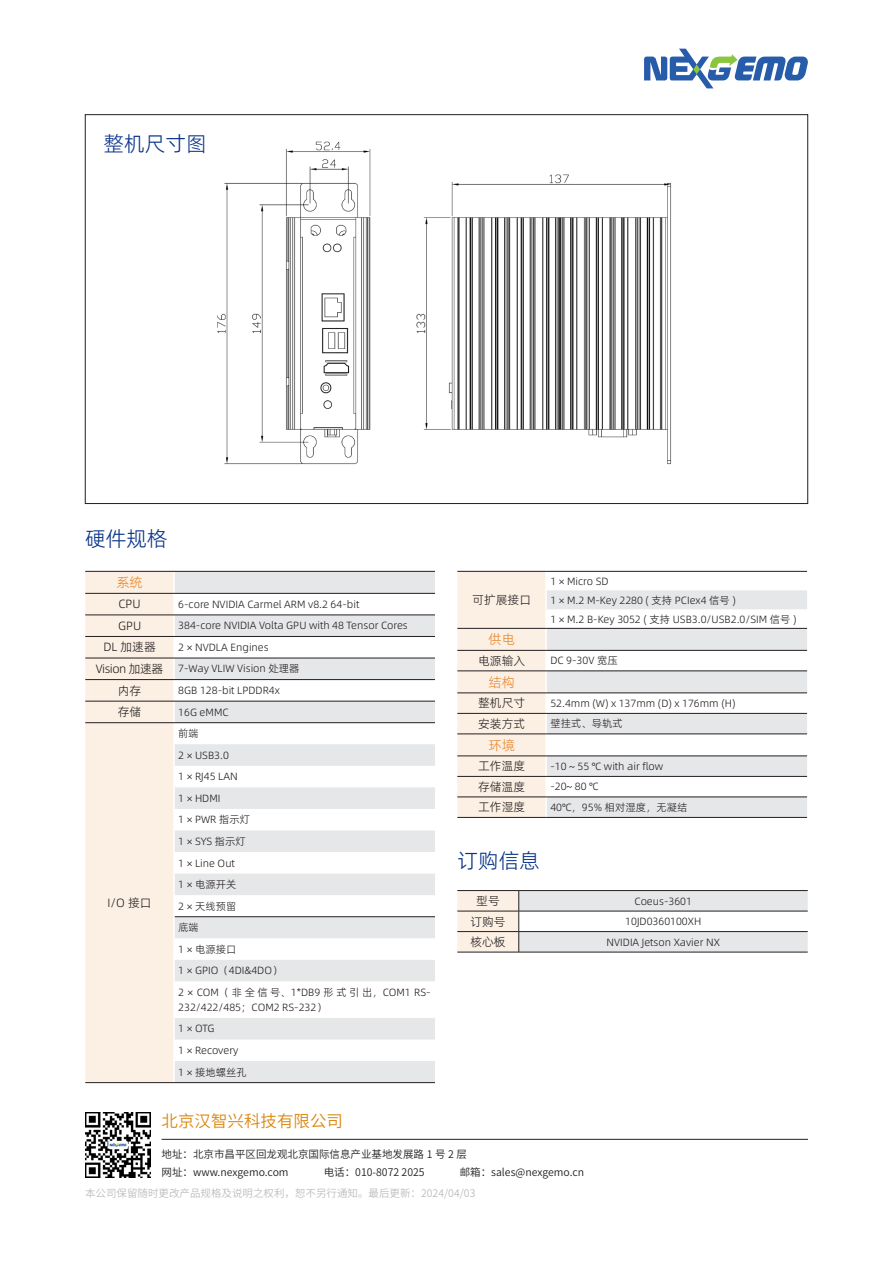
<style>
.page{position:relative;width:893px;height:1263px;background:#fff}
.page>*{position:absolute;margin:0;border:0;box-sizing:border-box;transform-origin:0 0}
.t1{font:21px "Alibaba Pu Hui Ti 2 45 Light";color:#093389}
.t2{font:16.5px "Source Han Sans SC";color:#db8710}
.t3{font:13.5px "Alibaba Pu Hui Ti 2 45 Light";color:#e7862d}
.t4{font:12px "Alibaba Pu Hui Ti 2 45 Light";color:#231f20}
.t5{font:12px "Alibaba Pu Hui Ti 2 45 Light";letter-spacing:-.04em;color:#231f20}
.t6{font:10.5px/15px "Alibaba Pu Hui Ti 2 45 Light";color:#231f20}
.t7{font:10.5px "Source Han Sans SC";color:#231f20}
.t8{font:10.5px "Source Han Sans SC";color:#bcbdc0}
</style>
<div class="page">
<img style="left:217px;top:141px;width:454px;height:324px">
<div style="left:85px;top:572px;width:88px;height:510px;background:#fcf0e4"></div>
<svg style="left:175px;top:572px;width:260px;height:510px;fill:#e7e8ea"></svg>
<hr style="left:85px;top:571px;width:89px;height:1px;background:#231f20">
<hr style="left:174px;top:571px;width:261px;height:1px;background:#231f20">
<hr style="left:85px;top:593px;width:89px;height:1px;background:#231f20">
<hr style="left:174px;top:593px;width:261px;height:1px;background:#231f20">
<hr style="left:85px;top:615px;width:89px;height:1px;background:#231f20">
<hr style="left:174px;top:615px;width:261px;height:1px;background:#231f20">
<hr style="left:85px;top:636px;width:89px;height:1px;background:#231f20">
<hr style="left:174px;top:636px;width:261px;height:1px;background:#231f20">
<hr style="left:85px;top:658px;width:89px;height:1px;background:#231f20">
<hr style="left:174px;top:658px;width:261px;height:1px;background:#231f20">
<hr style="left:85px;top:679px;width:89px;height:1px;background:#231f20">
<hr style="left:174px;top:679px;width:261px;height:1px;background:#231f20">
<hr style="left:85px;top:701px;width:89px;height:1px;background:#231f20">
<hr style="left:174px;top:701px;width:261px;height:1px;background:#231f20">
<hr style="left:85px;top:722px;width:89px;height:1px;background:#231f20">
<hr style="left:174px;top:722px;width:261px;height:1px;background:#231f20">
<hr style="left:85px;top:1082px;width:89px;height:1px;background:#231f20">
<hr style="left:174px;top:1082px;width:261px;height:1px;background:#231f20">
<hr style="left:175px;top:916px;width:260px;height:1px;background:#231f20">
<svg style="left:547px;top:590px;width:260px;height:227px;fill:#e6e7e9"></svg>
<div style="left:457px;top:572px;width:90px;height:245px;background:#fcf0e4"></div>
<hr style="left:545px;top:628px;width:2px;height:22px;background:#fff">
<hr style="left:545px;top:650px;width:2px;height:21px;background:#fff">
<hr style="left:545px;top:671px;width:2px;height:22px;background:#fff">
<hr style="left:545px;top:693px;width:2px;height:20px;background:#fff">
<hr style="left:545px;top:713px;width:2px;height:21px;background:#fff">
<hr style="left:545px;top:734px;width:2px;height:22px;background:#fff">
<hr style="left:545px;top:756px;width:2px;height:20px;background:#fff">
<hr style="left:545px;top:777px;width:2px;height:20px;background:#fff">
<hr style="left:545px;top:797px;width:2px;height:20px;background:#fff">
<hr style="left:457px;top:571px;width:89px;height:1px;background:#231f20">
<hr style="left:546px;top:571px;width:261px;height:1px;background:#231f20">
<hr style="left:457px;top:628px;width:89px;height:1px;background:#231f20">
<hr style="left:546px;top:628px;width:261px;height:1px;background:#231f20">
<hr style="left:457px;top:650px;width:89px;height:1px;background:#231f20">
<hr style="left:546px;top:650px;width:261px;height:1px;background:#231f20">
<hr style="left:457px;top:671px;width:89px;height:1px;background:#231f20">
<hr style="left:546px;top:671px;width:261px;height:1px;background:#231f20">
<hr style="left:457px;top:693px;width:89px;height:1px;background:#231f20">
<hr style="left:546px;top:693px;width:261px;height:1px;background:#231f20">
<hr style="left:457px;top:713px;width:89px;height:1px;background:#231f20">
<hr style="left:546px;top:713px;width:261px;height:1px;background:#231f20">
<hr style="left:457px;top:734px;width:89px;height:1px;background:#231f20">
<hr style="left:546px;top:734px;width:261px;height:1px;background:#231f20">
<hr style="left:457px;top:756px;width:89px;height:1px;background:#231f20">
<hr style="left:546px;top:756px;width:261px;height:1px;background:#231f20">
<hr style="left:457px;top:776px;width:89px;height:1px;background:#231f20">
<hr style="left:546px;top:776px;width:261px;height:1px;background:#231f20">
<hr style="left:457px;top:797px;width:89px;height:1px;background:#231f20">
<hr style="left:546px;top:797px;width:261px;height:1px;background:#231f20">
<hr style="left:457px;top:817px;width:89px;height:1px;background:#231f20">
<hr style="left:546px;top:817px;width:261px;height:1px;background:#231f20">
<svg style="left:457px;top:890px;width:351px;height:62px"></svg>
<hr style="left:457px;top:931px;width:62px;height:1px;background:#231f20">
<hr style="left:519px;top:931px;width:289px;height:1px;background:#231f20">
<hr style="left:457px;top:952px;width:62px;height:1px;background:#231f20">
<hr style="left:519px;top:952px;width:289px;height:1px;background:#231f20">
<svg style="left:644px;top:49px;width:164px;height:39px"></svg>
<hr style="left:162px;top:1139px;width:646px;height:1px;background:#231f20">
<img style="left:85px;top:1112px;width:66px;height:66px">
<p class="t1" style="left:103px;top:128px;width:105px">整机尺寸图</p>
<p class="t1" style="left:85px;top:523px;width:84px">硬件规格</p>
<p class="t3" style="left:116px;top:572px;width:28px">系统</p>
<p class="t4" style="left:119px;top:595px;width:24px">CPU</p>
<p class="t6" style="left:178px;top:596px;width:183px">6-core NVIDIA Carmel ARM v8.2 64-bit</p>
<p class="t4" style="left:118px;top:617px;width:25px">GPU</p>
<p class="t6" style="left:178px;top:617px;width:231px">384-core NVIDIA Volta GPU with 48 Tensor Cores</p>
<p class="t4" style="left:103px;top:638px;width:54px">DL 加速器</p>
<p class="t6" style="left:178px;top:639px;width:92px">2 × NVDLA Engines</p>
<p class="t5" style="left:96px;top:660px;width:69px">Vision 加速器</p>
<p class="t6" style="left:178px;top:661px;width:123px">7-Way VLIW Vision 处理器</p>
<p class="t4" style="left:118px;top:681px;width:25px">内存</p>
<p class="t6" style="left:178px;top:682px;width:103px">8GB 128-bit LPDDR4x</p>
<p class="t4" style="left:118px;top:703px;width:25px">存储</p>
<p class="t6" style="left:178px;top:704px;width:52px">16G eMMC</p>
<p class="t4" style="left:108px;top:894px;width:46px">I/O 接口</p>
<p class="t6" style="left:178px;top:725px;width:22px">前端</p>
<p class="t6" style="left:178px;top:747px;width:52px">2 × USB3.0</p>
<p class="t6" style="left:178px;top:768px;width:61px">1 × RJ45 LAN</p>
<p class="t6" style="left:178px;top:790px;width:44px">1 × HDMI</p>
<p class="t6" style="left:178px;top:811px;width:73px">1 × PWR 指示灯</p>
<p class="t6" style="left:178px;top:833px;width:69px">1 × SYS 指示灯</p>
<p class="t6" style="left:178px;top:855px;width:58px">1 × Line Out</p>
<p class="t6" style="left:178px;top:876px;width:60px">1 × 电源开关</p>
<p class="t6" style="left:178px;top:898px;width:60px">2 × 天线预留</p>
<p class="t6" style="left:178px;top:919px;width:22px">底端</p>
<p class="t6" style="left:178px;top:941px;width:60px">1 × 电源接口</p>
<p class="t6" style="left:178px;top:962px;width:106px">1 × GPIO（4DI&amp;4DO）</p>
<p class="t6" style="left:178px;top:984px;width:254px">2 × COM（非全信号、1*DB9 形式引出，COM1 RS-<br>232/422/485；COM2 RS-232）</p>
<p class="t6" style="left:178px;top:1020px;width:38px">1 × OTG</p>
<p class="t6" style="left:178px;top:1042px;width:62px">1 × Recovery</p>
<p class="t6" style="left:178px;top:1064px;width:70px">1 × 接地螺丝孔</p>
<p class="t4" style="left:472px;top:591px;width:61px">可扩展接口</p>
<p class="t6" style="left:550px;top:573px;width:60px">1 × Micro SD</p>
<p class="t6" style="left:550px;top:592px;width:187px">1 × M.2 M-Key 2280 ( 支持 PCIex4 信号 )</p>
<p class="t6" style="left:550px;top:611px;width:248px">1 × M.2 B-Key 3052 ( 支持 USB3.0/USB2.0/SIM 信号 )</p>
<p class="t3" style="left:488px;top:629px;width:28px">供电</p>
<p class="t4" style="left:478px;top:652px;width:49px">电源输入</p>
<p class="t6" style="left:550px;top:652px;width:69px">DC 9-30V 宽压</p>
<p class="t3" style="left:488px;top:672px;width:28px">结构</p>
<p class="t4" style="left:478px;top:694px;width:49px">整机尺寸</p>
<p class="t6" style="left:550px;top:695px;width:187px">52.4mm (W) x 137mm (D) x 176mm (H)</p>
<p class="t4" style="left:478px;top:715px;width:49px">安装方式</p>
<p class="t6" style="left:550px;top:715px;width:74px">壁挂式、导轨式</p>
<p class="t3" style="left:488px;top:735px;width:28px">环境</p>
<p class="t4" style="left:478px;top:757px;width:49px">工作温度</p>
<p class="t6" style="left:550px;top:758px;width:114px">-10 ~ 55 ℃ with air flow</p>
<p class="t4" style="left:478px;top:778px;width:49px">存储温度</p>
<p class="t6" style="left:550px;top:778px;width:50px">-20~ 80 ℃</p>
<p class="t4" style="left:478px;top:798px;width:49px">工作湿度</p>
<p class="t6" style="left:550px;top:799px;width:139px">40℃，95% 相对湿度，无凝结</p>
<p class="t1" style="left:457px;top:845px;width:84px">订购信息</p>
<p class="t4" style="left:476px;top:892px;width:25px">型号</p>
<p class="t6" style="left:634px;top:893px;width:59px">Coeus-3601</p>
<p class="t4" style="left:470px;top:912px;width:37px">订购号</p>
<p class="t6" style="left:625px;top:913px;width:77px">10JD0360100XH</p>
<p class="t4" style="left:470px;top:933px;width:37px">核心板</p>
<p class="t6" style="left:606px;top:934px;width:115px">NVIDIA Jetson Xavier NX</p>
<p class="t2" style="left:162px;top:1112px;width:183px">北京汉智兴科技有限公司</p>
<p class="t7" style="left:162px;top:1148px;width:307px">地址：北京市昌平区回龙观北京国际信息产业基地发展路 1 号 2 层</p>
<p class="t7" style="left:162px;top:1166px;width:129px">网址：www.nexgemo.com</p>
<p class="t7" style="left:324px;top:1166px;width:102px">电话：010-8072 2025</p>
<p class="t7" style="left:460px;top:1166px;width:126px">邮箱：sales@nexgemo.cn</p>
<p class="t8" style="left:85px;top:1187px;width:392px">本公司保留随时更改产品规格及说明之权利，恕不另行通知。最后更新：2024/04/03</p>
</div>
